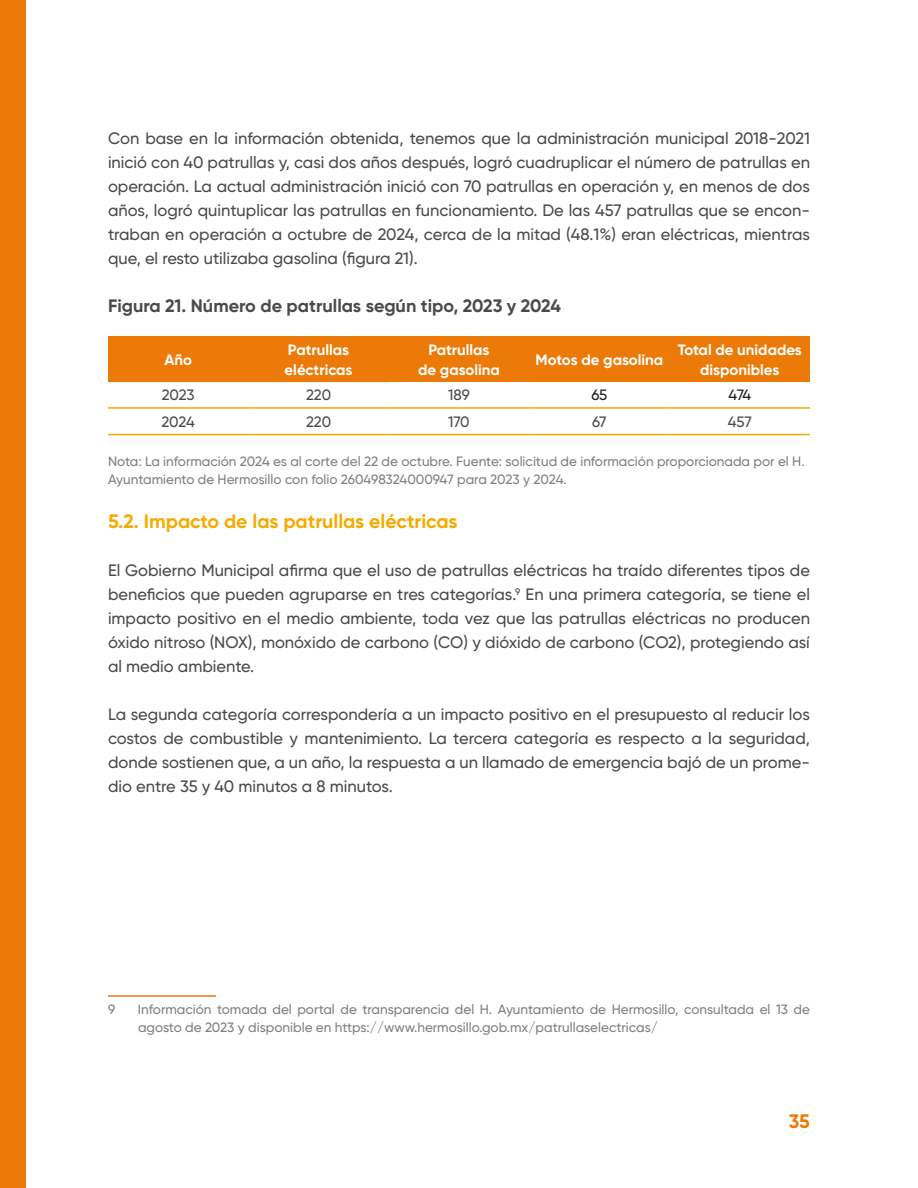
<style>
.page{position:relative;width:918px;height:1188px;background:#fff}
.page>*{position:absolute;margin:0;border:0;box-sizing:border-box;transform-origin:0 0}
.t1{font:700 19.5px "Gilroy";color:#f5ab00}
.t2{font:700 19.5px "Gilroy";color:#ec7a08}
.t3{font:700 18px "Gilroy";color:#4a4a49}
.t4{font:500 16.5px/24px "Gilroy";color:#4a4a49;text-align:justify}
.t5{font:700 15px "Gilroy";color:#fff}
.t6{font:500 15px "Gilroy";letter-spacing:-.01em;color:#4a4a49}
.t7{font:500 15px "Gilroy";color:#231f20}
.t8{font:500 13.5px/18px "Gilroy";color:#808080}
</style>
<div class="page">
<div style="left:0;top:0;width:26px;height:1188px;background:#ec7a08"></div>
<div style="left:108px;top:336px;width:702px;height:47px;background:#ec7a08"></div>
<hr style="left:108px;top:407px;width:140px;height:2px;background:#f5ab00">
<hr style="left:248px;top:407px;width:141px;height:2px;background:#f5ab00">
<hr style="left:389px;top:407px;width:140px;height:2px;background:#f5ab00">
<hr style="left:529px;top:407px;width:141px;height:2px;background:#f5ab00">
<hr style="left:670px;top:407px;width:140px;height:2px;background:#f5ab00">
<hr style="left:108px;top:434px;width:140px;height:1px;background:#f5ab00">
<hr style="left:248px;top:434px;width:141px;height:1px;background:#f5ab00">
<hr style="left:389px;top:434px;width:140px;height:1px;background:#f5ab00">
<hr style="left:529px;top:434px;width:141px;height:1px;background:#f5ab00">
<hr style="left:670px;top:434px;width:140px;height:1px;background:#f5ab00">
<hr style="left:108px;top:995px;width:108px;height:2px;background:#ec7a08">
<p class="t4" style="left:108px;top:126px;width:704px">Con base en la información obtenida, tenemos que la administración municipal 2018-2021 inició con 40 patrullas y, casi dos años después, logró cuadruplicar el número de patrullas en operación. La actual administración inició con 70 patrullas en operación y, en menos de dos años, logró quintuplicar las patrullas en funcionamiento. De las 457 patrullas que se encon&shy;traban en operación a octubre de 2024, cerca de la mitad (48.1%) eran eléctricas, mientras que, el resto utilizaba gasolina (figura 21).</p>
<p class="t3" style="left:108px;top:294px;width:455px">Figura 21. Número de patrullas según tipo, 2023 y 2024</p>
<p class="t5" style="left:164px;top:350px;width:29px">Año</p>
<p class="t5" style="left:288px;top:340px;width:63px">Patrullas</p>
<p class="t5" style="left:285px;top:360px;width:70px">eléctricas</p>
<p class="t5" style="left:428px;top:340px;width:63px">Patrullas</p>
<p class="t5" style="left:418px;top:360px;width:83px">de gasolina</p>
<p class="t5" style="left:536px;top:350px;width:129px">Motos de gasolina</p>
<p class="t5" style="left:678px;top:340px;width:126px">Total de unidades</p>
<p class="t5" style="left:700px;top:360px;width:81px">disponibles</p>
<p class="t6" style="left:162px;top:386px;width:34px">2023</p>
<p class="t6" style="left:306px;top:386px;width:27px">220</p>
<p class="t6" style="left:448px;top:386px;width:23px">189</p>
<p class="t7" style="left:591px;top:386px;width:17px">65</p>
<p class="t7" style="left:728px;top:386px;width:24px">474</p>
<p class="t6" style="left:162px;top:413px;width:35px">2024</p>
<p class="t6" style="left:306px;top:413px;width:27px">220</p>
<p class="t6" style="left:448px;top:413px;width:23px">170</p>
<p class="t6" style="left:592px;top:413px;width:16px">67</p>
<p class="t6" style="left:728px;top:413px;width:25px">457</p>
<p class="t8" style="left:108px;top:453px;width:698px">Nota: La información 2024 es al corte del 22 de octubre. Fuente: solicitud de información proporcionada por el H.<br>Ayuntamiento de Hermosillo con folio 260498324000947 para 2023 y 2024.</p>
<p class="t1" style="left:108px;top:509px;width:351px">5.2. Impacto de las patrullas eléctricas</p>
<p class="t4" style="left:108px;top:558px;width:704px">El Gobierno Municipal afirma que el uso de patrullas eléctricas ha traído diferentes tipos de beneficios que pueden agruparse en tres categorías.<sup>9</sup> En una primera categoría, se tiene el impacto positivo en el medio ambiente, toda vez que las patrullas eléctricas no producen óxido nitroso (NOX), monóxido de carbono (CO) y dióxido de carbono (CO2), protegiendo así al medio ambiente.</p>
<p class="t4" style="left:108px;top:702px;width:703px">La segunda categoría correspondería a un impacto positivo en el presupuesto al reducir los costos de combustible y mantenimiento. La tercera categoría es respecto a la seguridad, donde sostienen que, a un año, la respuesta a un llamado de emergencia bajó de un prome&shy;dio entre 35 y 40 minutos a 8 minutos.</p>
<p class="t8" style="left:108px;top:1000px;width:9px">9</p>
<p class="t8" style="left:138px;top:1000px;width:674px">Información tomada del portal de transparencia del H. Ayuntamiento de Hermosillo, consultada el 13 de agosto de 2023 y disponible en https://www.hermosillo.gob.mx/patrullaselectricas/</p>
<p class="t2" style="left:789px;top:1109px;width:23px">35</p>
</div>
